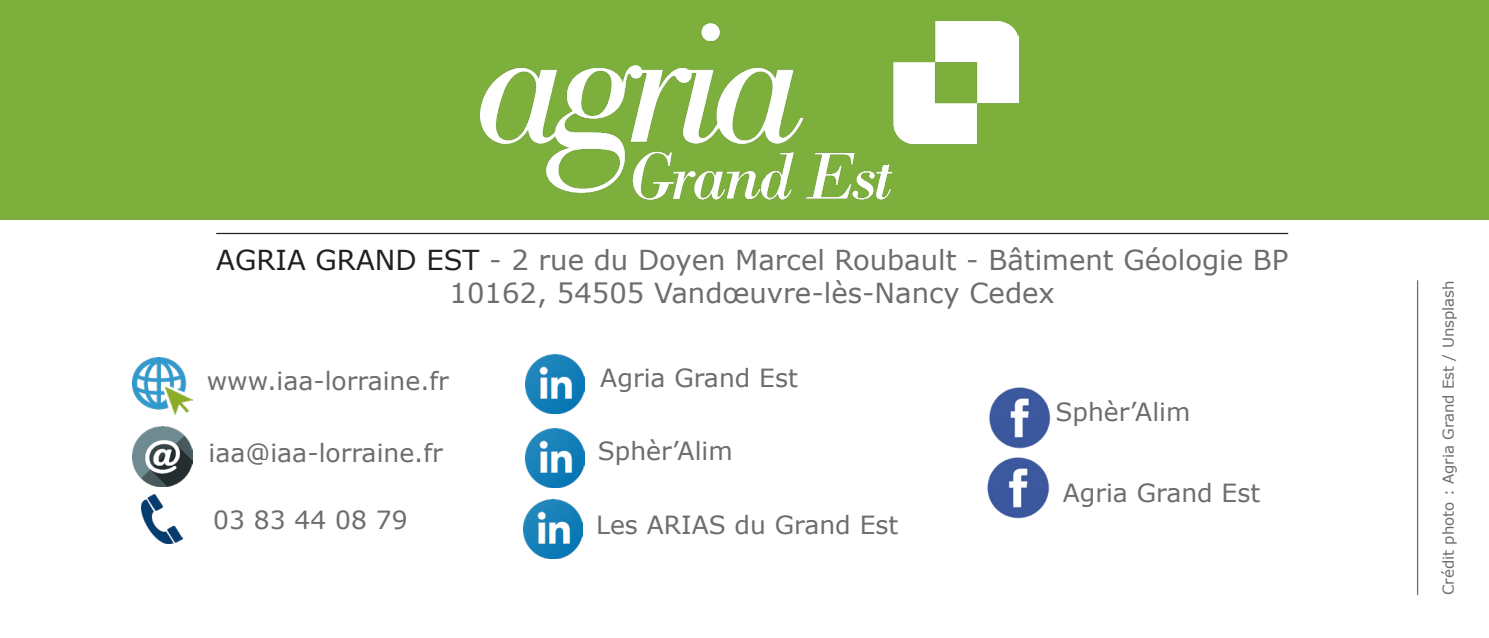
<style>
.page{position:relative;width:1489px;height:638px;background:#fff}
.page>*{position:absolute;margin:0;border:0;box-sizing:border-box;transform-origin:0 0}
.t1{font:27.5px/33px "Verdana";color:#6c6d70;text-align:center}
.t2{font:25px "Verdana";color:#6c6d70}
.t3{font:15px "Verdana";color:#6c6d70}
.s1{color:#231f20}
</style>
<div class="page">
<div style="left:0;top:0;width:1488px;height:220px;background:#7daf3d"></div>
<hr style="left:216px;top:233px;width:1071px;height:1px;background:#231f20">
<img style="left:481px;top:21px;width:537px;height:179px">
<img style="left:141px;top:494px;width:41px;height:50px">
<img style="left:133px;top:357px;width:59px;height:58px">
<img style="left:133px;top:427px;width:59px;height:59px">
<img style="left:526px;top:355px;width:59px;height:59px">
<img style="left:526px;top:429px;width:59px;height:59px">
<img style="left:523px;top:499px;width:60px;height:59px">
<img style="left:989px;top:387px;width:62px;height:62px">
<img style="left:987px;top:457px;width:63px;height:62px">
<hr style="left:1416px;top:280px;width:1px;height:315px;background:#6c6d70">
<p class="t1" style="left:216px;top:243px;width:1073px"><span class="s1">AGRIA GRAND EST</span> - 2 rue du Doyen Marcel Roubault - Bâtiment Géologie BP<br>10162, 54505 Vandœuvre-lès-Nancy Cedex</p>
<p class="t2" style="left:207px;top:363px;width:243px">www.iaa-lorraine.fr</p>
<p class="t2" style="left:600px;top:360px;width:199px">Agria Grand Est</p>
<p class="t2" style="left:208px;top:436px;width:236px">iaa@iaa-lorraine.fr</p>
<p class="t2" style="left:597px;top:434px;width:137px">Sphèr’Alim</p>
<p class="t2" style="left:213px;top:503px;width:196px">03 83 44 08 79</p>
<p class="t2" style="left:596px;top:508px;width:304px">Les ARIAS du Grand Est</p>
<p class="t2" style="left:1055px;top:395px;width:137px">Sphèr’Alim</p>
<p class="t2" style="left:1062px;top:476px;width:199px">Agria Grand Est</p>
<p class="t3" style="left:1437px;top:595px;width:316px;rotate:-90deg">Crédit photo : Agria Grand Est / Unsplash</p>
</div>
